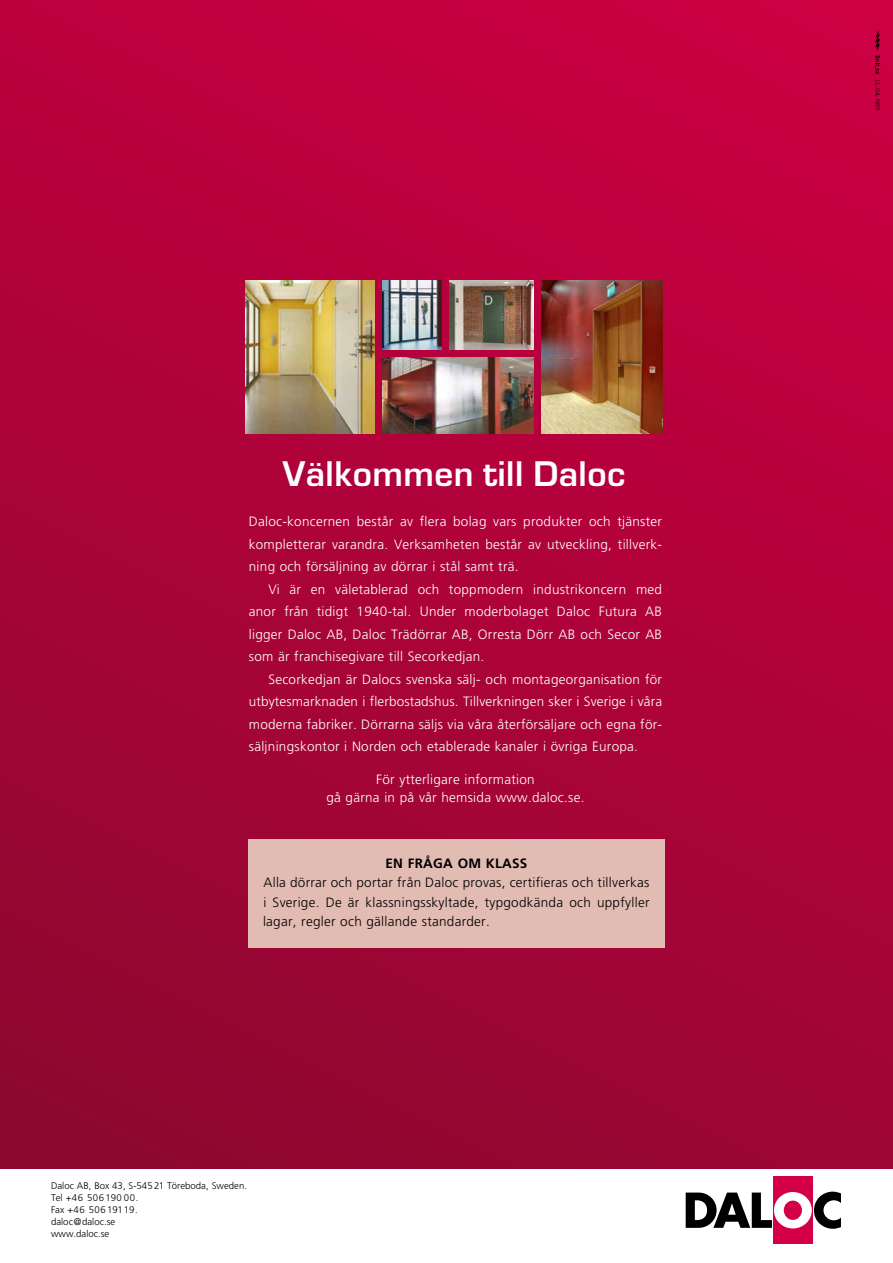
<style>
.page{position:relative;width:893px;height:1263px;background:#fff}
.page>*{position:absolute;margin:0;border:0;box-sizing:border-box;transform-origin:0 0}
.t1{font:600 33px "Eurostile";letter-spacing:.015em;color:#fff}
.t2{font:300 13.5px/22.5px "Frutiger";letter-spacing:.02em;color:#fff;text-align:justify}
.t3{font:300 13.5px/19.5px "Frutiger";letter-spacing:.02em;color:#000;text-align:justify}
.t4{font:700 13.5px "Frutiger";letter-spacing:.02em;color:#000}
.t5{font:300 9.6px/12px "Frutiger";color:#000}
.t6{font:6px "Trade Gothic";color:#000}
</style>
<div class="page">
<div style="left:0;top:0;width:893px;height:1168px;background:linear-gradient(to bottom,#c50042,#940731)"></div>
<div style="left:248px;top:839px;width:416px;height:108px;background:#e2bbb2"></div>
<img style="left:542px;top:281px;width:120px;height:153px">
<img style="left:383px;top:357px;width:150px;height:77px">
<img style="left:450px;top:281px;width:84px;height:68px">
<img style="left:246px;top:281px;width:129px;height:153px">
<div style="left:773px;top:1177px;width:39px;height:67px;background:#d40046"></div>
<svg style="left:686px;top:1191px;width:155px;height:38px"></svg>
<svg style="left:875px;top:30px;width:5px;height:44px"></svg>
<img style="left:0;top:0;width:1px;height:357px">
<img style="left:0;top:842px;width:1px;height:421px">
<img style="left:0;top:353px;width:1px;height:517px">
<img style="left:383px;top:281px;width:59px;height:68px">
<h1 class="t1" style="left:283px;top:453px;width:344px">Välkommen till Daloc</h1>
<p class="t2" style="left:249px;top:511px;width:415px">Daloc-koncernen består av flera bolag vars produkter och tjänster kompletterar varandra. Verksamheten består av utveckling, tillverk&shy;ning och försäljning av dörrar i stål samt trä.</p>
<p class="t2" style="left:249px;top:578px;width:415px;text-indent:19px">Vi är en väletablerad och toppmodern industrikoncern med anor från tidigt 1940-tal. Under moderbolaget Daloc Futura AB ligger Daloc AB, Daloc Trädörrar AB, Orresta Dörr AB och Secor AB som är franchisegivare till Secorkedjan.</p>
<p class="t2" style="left:249px;top:668px;width:415px;text-indent:19px">Secorkedjan är Dalocs svenska sälj- och montageorganisation för utbytesmarknaden i flerbostadshus. Tillverkningen sker i Sverige i våra moderna fabriker. Dörrarna säljs via våra återförsäljare och egna för&shy;säljningskontor i Norden och etablerade kanaler i övriga Europa.</p>
<p class="t2" style="left:326px;top:771px;width:260px;line-height:18px;text-align:center">För ytterligare information<br>gå gärna in på vår hemsida www.daloc.se.</p>
<p class="t4" style="left:385px;top:855px;width:143px">EN FRÅGA OM KLASS</p>
<p class="t3" style="left:263px;top:873px;width:388px">Alla dörrar och portar från Daloc provas, certifieras och tillverkas i Sverige. De är klassningsskyltade, typgodkända och uppfyller lagar, regler och gällande standarder.</p>
<p class="t5" style="left:51px;top:1180px;width:198px">Daloc AB, Box 43, S-545 21 Töreboda, Sweden.<br>Tel +46 506190 00.<br>Fax +46 50619119.<br>daloc@daloc.se<br>www.daloc.se</p>
<p class="t6" style="left:881px;top:79px;width:34px;rotate:90deg">11.04. NRS</p>
</div>
